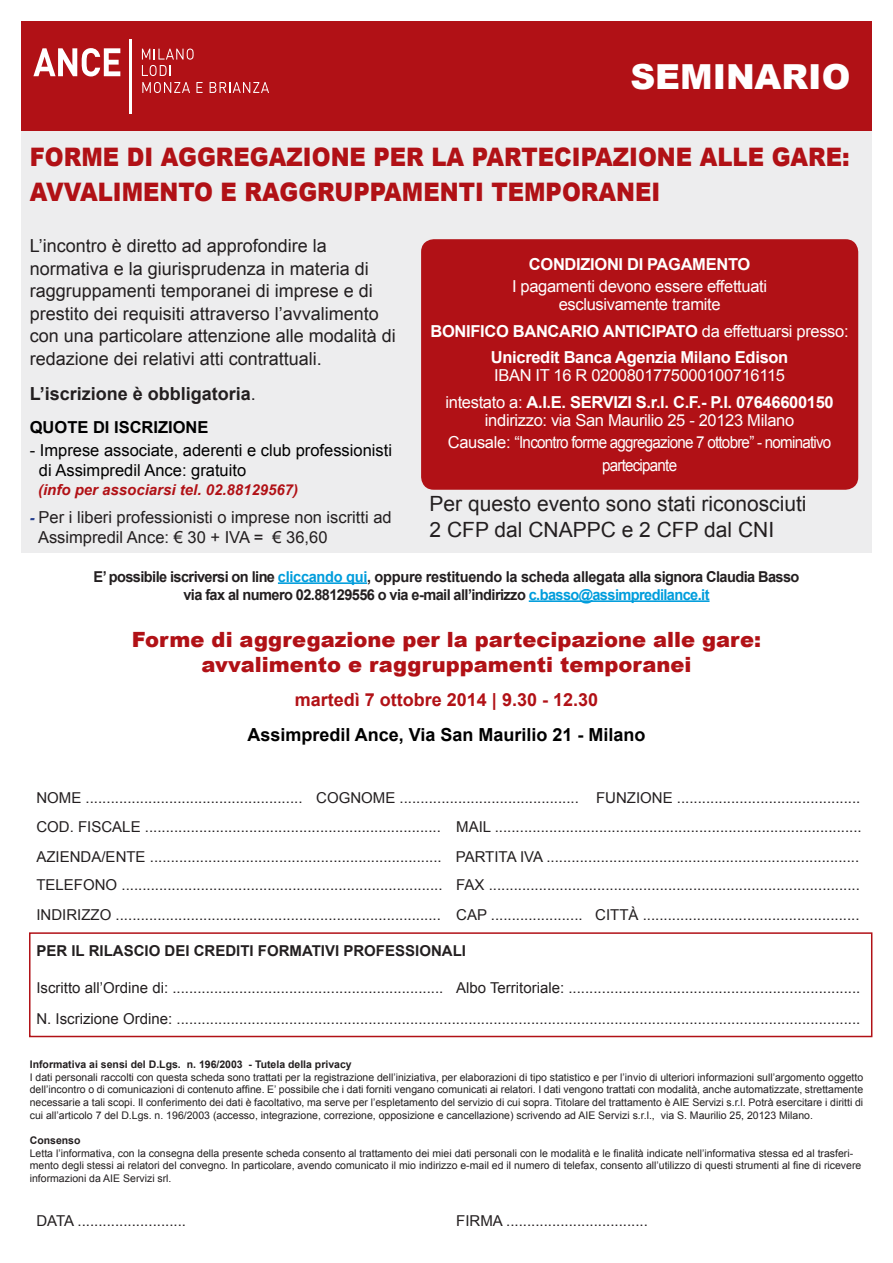
<style>
.page{position:relative;width:893px;height:1263px;background:#fff}
.page>*{position:absolute;margin:0;border:0;box-sizing:border-box;transform-origin:0 0}
.t1{font:900 34.5px "Arial";color:#fff}
.t2{font:900 25.5px/34.5px "Arial";color:#b11116;scale:.89 1}
.t3{font:900 21px/25.2px "Arial";color:#b11116;text-align:center}
.t4{font:21px "Arial";color:#231f20}
.t5{font:18px/22.5px "Arial";color:#231f20}
.t6{font:700 18px "Arial";color:#000}
.t7{font:700 18px "Arial";color:#b11116}
.t8{font:700 18px "Arial";color:#231f20}
.t9{font:700 16.5px "Arial";letter-spacing:-.02em;color:#fff}
.t10{font:16.5px "Arial";letter-spacing:-.02em;color:#fff}
.t11{font:16.5px "Arial";color:#231f20}
.t12{font:16.5px "Arial";color:#000}
.t13{font:16.5px/22.5px "Arial";letter-spacing:-.05em;color:#fff;text-align:center}
.t14{font:700 16.5px "Arial";color:#000}
.t15{font:15px "Arial";color:#231f20}
.t16{font:700 15px "Arial";letter-spacing:-.04em;color:#231f20}
.t17{font:700 15px "Arial";color:#231f20}
.t18{font:italic 700 15px "Arial";color:#b11116}
.t19{font:10.5px/12.6px "Arial";color:#231f20;text-align:justify}
.t20{font:700 10.5px "Arial";color:#231f20}
.s1{font-weight:400}
.s2{font-weight:700;font-style:italic;font-size:15px;color:#253f8e}
.s3{color:#009ddc}
</style>
<div class="page">
<div style="left:21px;top:21px;width:851px;height:110px;background:#b11116"></div>
<hr style="left:130px;top:39px;width:2px;height:74px;background:#fff">
<svg style="left:33px;top:48px;width:87px;height:28px"></svg>
<svg style="left:142px;top:49px;width:52px;height:27px"></svg>
<svg style="left:142px;top:82px;width:48px;height:11px"></svg>
<svg style="left:196px;top:82px;width:7px;height:11px"></svg>
<svg style="left:210px;top:82px;width:59px;height:11px"></svg>
<div style="left:21px;top:131px;width:851px;height:422px;background:#ededee"></div>
<hr style="left:278px;top:582px;width:89px;height:2px;background:#009ddc">
<hr style="left:529px;top:600px;width:181px;height:2px;background:#009ddc">
<div style="left:421px;top:239px;width:437px;height:251px;background:#b11116;border-radius:13px"></div>
<div style="left:29px;top:932px;width:843px;height:105px;border:2px solid #b11116"></div>
<p class="t1" style="left:630px;top:51px;width:222px">SEMINARIO</p>
<p class="t2" style="left:30px;top:139px;width:923px">FORME DI AGGREGAZIONE PER LA PARTECIPAZIONE ALLE GARE:<br>AVVALIMENTO E RAGGRUPPAMENTI TEMPORANEI</p>
<p class="t5" style="left:30px;top:235px;width:368px">L’incontro è diretto ad approfondire la normativa e la giurisprudenza in materia di raggruppamenti temporanei di imprese e di prestito dei requisiti attraverso l’avvalimento con una particolare attenzione alle modalità di redazione dei relativi atti contrattuali.</p>
<p class="t8" style="left:30px;top:382px;width:228px">L’iscrizione è obbligatoria<span class="s1">.</span></p>
<p class="t14" style="left:30px;top:416px;width:180px">QUOTE DI ISCRIZIONE</p>
<p class="t12" style="left:30px;top:440px;width:364px">- Imprese associate, aderenti e club professionisti</p>
<p class="t12" style="left:39px;top:459px;width:209px">di Assimpredil Ance: gratuito</p>
<p class="t18" style="left:38px;top:480px;width:262px">(info per associarsi tel. 02.88129567)</p>
<p class="t11" style="left:30px;top:507px;width:363px"><span class="s2">-</span> Per i liberi professionisti o imprese non iscritti ad</p>
<p class="t11" style="left:38px;top:526px;width:291px">Assimpredil Ance: € 30 + IVA = € 36,60</p>
<p class="t9" style="left:529px;top:253px;width:223px">CONDIZIONI DI PAGAMENTO</p>
<p class="t10" style="left:512px;top:276px;width:257px">I pagamenti devono essere effettuati</p>
<p class="t10" style="left:559px;top:294px;width:163px">esclusivamente tramite</p>
<p class="t9" style="left:431px;top:320px;width:420px">BONIFICO BANCARIO ANTICIPATO <span class="s1">da effettuarsi presso:</span></p>
<p class="t9" style="left:491px;top:347px;width:299px">Unicredit Banca Agenzia Milano Edison</p>
<p class="t10" style="left:494px;top:365px;width:292px">IBAN IT 16 R 0200801775000100716115</p>
<p class="t9" style="left:445px;top:391px;width:390px"><span class="s1">intestato a:</span> A.I.E. SERVIZI S.r.l. C.F.- P.I. 07646600150</p>
<p class="t10" style="left:485px;top:409px;width:311px">indirizzo: via San Maurilio 25 - 20123 Milano</p>
<p class="t13" style="left:448px;top:431px;width:385px">Causale: “Incontro forme aggregazione 7 ottobre” - nominativo partecipante</p>
<p class="t4" style="left:430px;top:490px;width:379px">Per questo evento sono stati riconosciuti</p>
<p class="t4" style="left:430px;top:515px;width:346px">2 CFP dal CNAPPC e 2 CFP dal CNI</p>
<p class="t16" style="left:94px;top:566px;width:707px">E’ possibile iscriversi on line <span class="s3">cliccando qui</span>, oppure restituendo la scheda allegata alla signora Claudia Basso</p>
<p class="t16" style="left:183px;top:584px;width:528px">via fax al numero 02.88129556 o via e-mail all’indirizzo <span class="s3">c.basso@assimpredilance.it</span></p>
<p class="t3" style="left:132px;top:626px;width:630px">Forme di aggregazione per la partecipazione alle gare: avvalimento e raggruppamenti temporanei</p>
<p class="t7" style="left:295px;top:688px;width:305px">martedì 7 ottobre 2014 | 9.30 - 12.30</p>
<p class="t6" style="left:247px;top:723px;width:400px">Assimpredil Ance, Via San Maurilio 21 - Milano</p>
<p class="t15" style="left:36px;top:788px;width:268px">NOME ....................................................</p>
<p class="t15" style="left:316px;top:788px;width:264px">COGNOME ...........................................</p>
<p class="t15" style="left:596px;top:788px;width:266px">FUNZIONE ............................................</p>
<p class="t15" style="left:36px;top:817px;width:406px">COD. FISCALE .......................................................................</p>
<p class="t15" style="left:456px;top:817px;width:407px">MAIL ........................................................................................</p>
<p class="t15" style="left:36px;top:847px;width:407px">AZIENDA/ENTE ......................................................................</p>
<p class="t15" style="left:456px;top:847px;width:405px">PARTITA IVA ...........................................................................</p>
<p class="t15" style="left:36px;top:875px;width:408px">TELEFONO .............................................................................</p>
<p class="t15" style="left:456px;top:875px;width:405px">FAX .........................................................................................</p>
<p class="t15" style="left:36px;top:905px;width:406px">INDIRIZZO ..............................................................................</p>
<p class="t15" style="left:456px;top:905px;width:128px">CAP ......................</p>
<p class="t15" style="left:595px;top:905px;width:266px">CITTÀ ....................................................</p>
<p class="t17" style="left:36px;top:941px;width:431px">PER IL RILASCIO DEI CREDITI FORMATIVI PROFESSIONALI</p>
<p class="t15" style="left:36px;top:978px;width:408px">Iscritto all’Ordine di: .................................................................</p>
<p class="t15" style="left:456px;top:978px;width:406px">Albo Territoriale: ......................................................................</p>
<p class="t15" style="left:36px;top:1009px;width:825px">N. Iscrizione Ordine: ....................................................................................................................................................................</p>
<p class="t20" style="left:30px;top:1057px;width:323px">Informativa ai sensi del D.Lgs. n. 196/2003 - Tutela della privacy</p>
<p class="t19" style="left:30px;top:1071px;width:835px">I dati personali raccolti con questa scheda sono trattati per la registrazione dell’iniziativa, per elaborazioni di tipo statistico e per l’invio di ulteriori informazioni sull’argomento oggetto dell’incontro o di comunicazioni di contenuto affine. E’ possibile che i dati forniti vengano comunicati ai relatori. I dati vengono trattati con modalità, anche automatizzate, strettamente necessarie a tali scopi. Il conferimento dei dati è facoltativo, ma serve per l’espletamento del servizio di cui sopra. Titolare del trattamento è AIE Servizi s.r.l. Potrà esercitare i diritti di cui all’articolo 7 del D.Lgs. n. 196/2003 (accesso, integrazione, correzione, opposizione e cancellazione) scrivendo ad AIE Servizi s.r.l., via S. Maurilio 25, 20123 Milano.</p>
<p class="t20" style="left:30px;top:1133px;width:52px">Consenso</p>
<p class="t19" style="left:30px;top:1146px;width:833px;text-align:left">Letta l’informativa, con la consegna della presente scheda consento al trattamento dei miei dati personali con le modalità e le finalità indicate nell’informativa stessa ed al trasferi&shy;mento degli stessi ai relatori del convegno. In particolare, avendo comunicato il mio indirizzo e-mail ed il numero di telefax, consento all’utilizzo di questi strumenti al fine di ricevere informazioni da AIE Servizi srl.</p>
<p class="t15" style="left:36px;top:1211px;width:151px">DATA ..........................</p>
<p class="t15" style="left:456px;top:1211px;width:193px">FIRMA ..................................</p>
</div>
